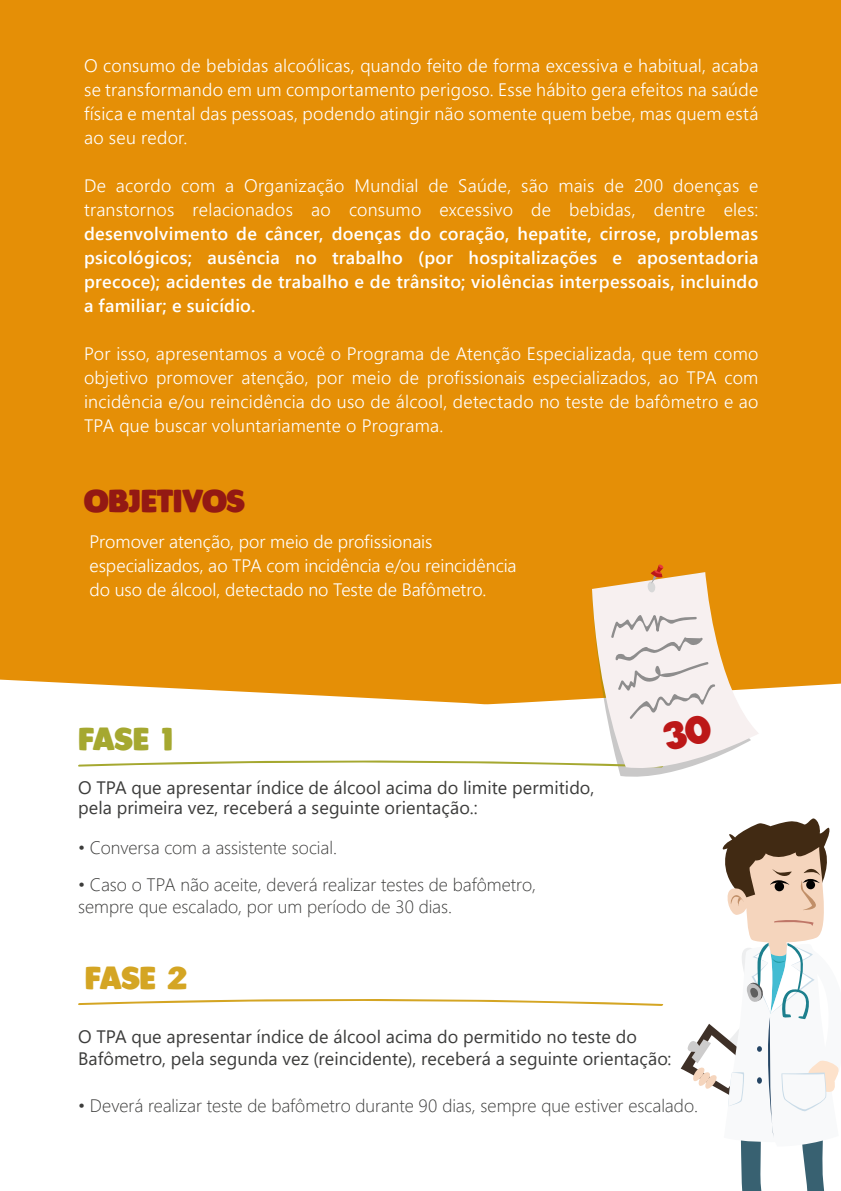
<style>
.page{position:relative;width:841px;height:1191px;background:#fff}
.page>*{position:absolute;margin:0;border:0;box-sizing:border-box;transform-origin:0 0}
.t1{font:30.8px "Plump";letter-spacing:-.025em;color:#931913}
.t2{font:30.8px "Plump";color:#a5a830}
.t3{font:30.8px "Plump";color:#d4a523}
.t4{font:300 18px/24px "Segoe UI";letter-spacing:.01em;color:#fff;text-align:justify}
.t5{font:600 18px/24px "Segoe UI";letter-spacing:.015em;color:#fff;text-align:justify}
.t6{font:18px/20px "Segoe UI";letter-spacing:.005em;color:#3c3c3b}
.t7{font:300 18px/22px "Segoe UI";color:#3c3c3b}
</style>
<div class="page">
<div style="left:0;top:0;width:840px;height:689px;background:#e58f06"></div>
<svg style="left:680px;top:818px;width:159px;height:373px"></svg>
<svg style="left:78px;top:999px;width:586px;height:7px"></svg>
<svg style="left:77px;top:564px;width:681px;height:212px"></svg>
<p class="t4" style="left:84px;top:53px;width:675px">O consumo de bebidas alcoólicas, quando feito de forma excessiva e habitual, acaba se transformando em um comportamento perigoso. Esse hábito gera efeitos na saúde física e mental das pessoas, podendo atingir não somente quem bebe, mas quem está ao seu redor.</p>
<p class="t4" style="left:84px;top:173px;width:675px">De acordo com a Organização Mundial de Saúde, são mais de 200 doenças e transtornos relacionados ao consumo excessivo de bebidas, dentre eles:</p>
<p class="t5" style="left:84px;top:221px;width:675px">desenvolvimento de câncer, doenças do coração, hepatite, cirrose, problemas psicológicos; ausência no trabalho (por hospitalizações e aposentadoria precoce); acidentes de trabalho e de trânsito; violências interpessoais, incluindo a familiar; e suicídio.</p>
<p class="t4" style="left:84px;top:341px;width:675px">Por isso, apresentamos a você o Programa de Atenção Especializada, que tem como objetivo promover atenção, por meio de profissionais especializados, ao TPA com incidência e/ou reincidência do uso de álcool, detectado no teste de bafômetro e ao TPA que buscar voluntariamente o Programa.</p>
<h1 class="t1" style="left:84px;top:482px;width:162px">OBJETIVOS</h1>
<p class="t4" style="left:89px;top:529px;width:428px;text-align:left">Promover atenção, por meio de profissionais especializados, ao TPA com incidência e/ou reincidência do uso de álcool, detectado no Teste de Bafômetro.</p>
<h1 class="t2" style="left:78px;top:721px;width:97px">FASE 1</h1>
<p class="t6" style="left:78px;top:777px;width:517px">O TPA que apresentar índice de álcool acima do limite permitido, pela primeira vez, receberá a seguinte orientação.:</p>
<p class="t7" style="left:78px;top:836px;width:260px">• Conversa com a assistente social.</p>
<p class="t7" style="left:78px;top:872px;width:459px">• Caso o TPA não aceite, deverá realizar testes de bafômetro, sempre que escalado, por um período de 30 dias.</p>
<h1 class="t3" style="left:85px;top:959px;width:104px">FASE 2</h1>
<p class="t6" style="left:78px;top:1025px;width:595px;line-height:22px">O TPA que apresentar índice de álcool acima do permitido no teste do<br>Bafômetro, pela segunda vez (reincidente), receberá a seguinte orientação:</p>
<p class="t7" style="left:78px;top:1094px;width:621px">• Deverá realizar teste de bafômetro durante 90 dias, sempre que estiver escalado.</p>
</div>
